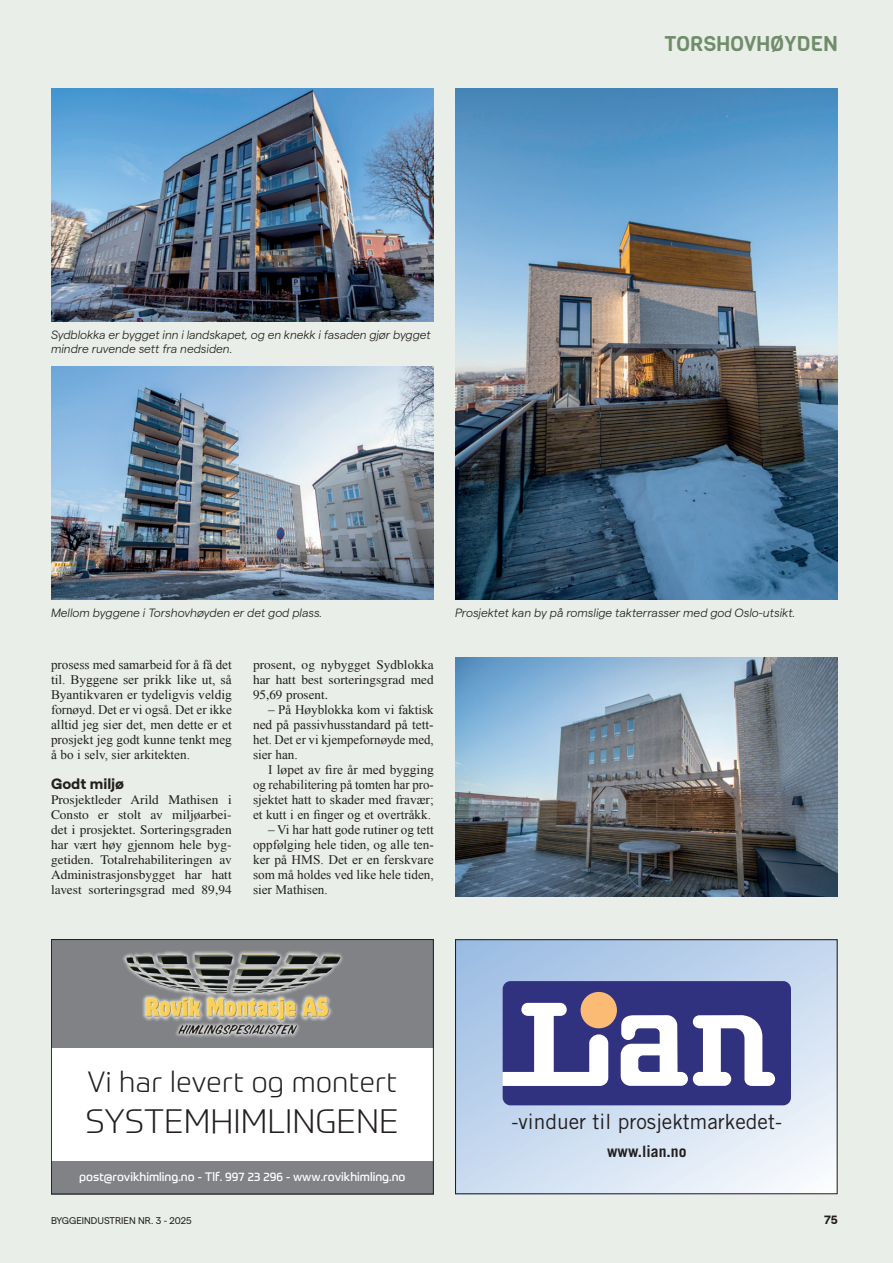
<style>
.page{position:relative;width:893px;height:1263px;background:#e9eee8}
.page>*{position:absolute;margin:0;border:0;box-sizing:border-box;transform-origin:0 0}
.t1{font:300 33px "Prometo";color:#231f20}
.t2{font:300 28.5px "Prometo";letter-spacing:.01em;color:#231f20}
.t3{font:21px "Trade Gothic LT Std";color:#231f20}
.t4{font:21px "Viga";color:#708d6a}
.t5{font:700 15.6px "Trade Gothic LT Std";color:#231f20}
.t6{font:700 15px "Matter";color:#231f20}
.t7{font:13.2px/15px "Times New Roman";color:#231f20;text-align:justify}
.t8{font:13.2px/15px "Times LT Std";color:#231f20;text-align:justify}
.t9{font:italic 300 12px/14.2px "Matter";color:#231f20}
.t10{font:12px "Prometo";color:#fff}
.t11{font:700 12px "Matter";color:#231f20}
.t12{font:9.75px "Matter";color:#231f20}
</style>
<div class="page">
<img style="left:455px;top:657px;width:383px;height:239px">
<svg style="left:457px;top:941px;width:379px;height:251px"></svg>
<div style="left:455px;top:939px;width:383px;height:255px;border:1px solid #231f20"></div>
<div style="left:503px;top:981px;width:288px;height:124px;background:#30317f;border-radius:8px"></div>
<div style="left:581px;top:992px;width:36px;height:36px;background:#fcbb74;border-radius:50%"></div>
<svg style="left:621px;top:1015px;width:154px;height:71px"></svg>
<svg style="left:502px;top:1003px;width:106px;height:83px"></svg>
<div style="left:51px;top:939px;width:383px;height:255px;background:#fff"></div>
<div style="left:51px;top:1161px;width:383px;height:33px;background:#808285"></div>
<div style="left:51px;top:939px;width:383px;height:108px;background:#808285"></div>
<div style="left:122px;top:950px;width:223px;height:89px;background:#8b8d90"></div>
<img style="left:122px;top:952px;width:223px;height:87px">
<div style="left:51px;top:939px;width:383px;height:255px;border:1px solid #231f20"></div>
<img style="left:455px;top:88px;width:383px;height:512px">
<img style="left:51px;top:88px;width:383px;height:234px">
<img style="left:51px;top:367px;width:383px;height:233px">
<h3 class="t4" style="left:664px;top:30px;width:175px">TORSHOVHØYDEN</h3>
<p class="t9" style="left:51px;top:326px;width:381px">Sydblokka er bygget inn i landskapet, og en knekk i fasaden gjør bygget mindre ruvende sett fra nedsiden.</p>
<p class="t9" style="left:51px;top:604px;width:273px">Mellom byggene i Torshovhøyden er det god plass.</p>
<p class="t7" style="left:51px;top:657px;width:182px">prosess med samarbeid for å få det til. Byggene ser prikk like ut, så Byantikvaren er tydeligvis veldig fornøyd. Det er vi også. Det er ikke alltid jeg sier det, men dette er et prosjekt jeg godt kunne tenkt meg å bo i selv, sier arkitekten.</p>
<p class="t6" style="left:51px;top:773px;width:75px">Godt miljø</p>
<p class="t8" style="left:51px;top:792px;width:182px">Prosjektleder Arild Mathisen i Consto er stolt av miljøarbei&shy;det i prosjektet. Sorteringsgraden har vært høy gjennom hele byg&shy;getiden. Totalrehabiliteringen av Administrasjonsbygget har hatt lavest sorteringsgrad med 89,94</p>
<p class="t8" style="left:253px;top:657px;width:182px">prosent, og nybygget Sydblokka har hatt best sorteringsgrad med 95,69 prosent.</p>
<p class="t7" style="left:253px;top:702px;width:182px;text-indent:15px">– På Høyblokka kom vi faktisk ned på passivhusstandard på tett&shy;het. Det er vi kjempefornøyde med, sier han.</p>
<p class="t7" style="left:253px;top:762px;width:182px;text-indent:15px">I løpet av fire år med bygging og rehabilitering på tomten har pro&shy;sjektet hatt to skader med fravær; et kutt i en finger og et overtråkk.</p>
<p class="t7" style="left:253px;top:822px;width:182px;text-indent:15px">– Vi har hatt gode rutiner og tett oppfølging hele tiden, og alle ten&shy;ker på HMS. Det er en ferskvare som må holdes ved like hele tiden, sier Mathisen.</p>
<p class="t9" style="left:455px;top:604px;width:342px">Prosjektet kan by på romslige takterrasser med god Oslo-utsikt.</p>
<h2 class="t2" style="left:88px;top:1065px;width:311px">Vi har levert og montert</h2>
<h1 class="t1" style="left:86px;top:1101px;width:314px">SYSTEMHIMLINGENE</h1>
<p class="t10" style="left:79px;top:1169px;width:328px">post@rovikhimling.no - Tlf. 997 23 296 - www.rovikhimling.no</p>
<h3 class="t3" style="left:512px;top:1109px;width:272px">-vinduer til prosjektmarkedet-</h3>
<p class="t5" style="left:607px;top:1141px;width:81px">www.lian.no</p>
<p class="t12" style="left:51px;top:1213px;width:142px">BYGGEINDUSTRIEN NR. 3 - 2025</p>
<p class="t11" style="left:824px;top:1211px;width:15px">75</p>
</div>
